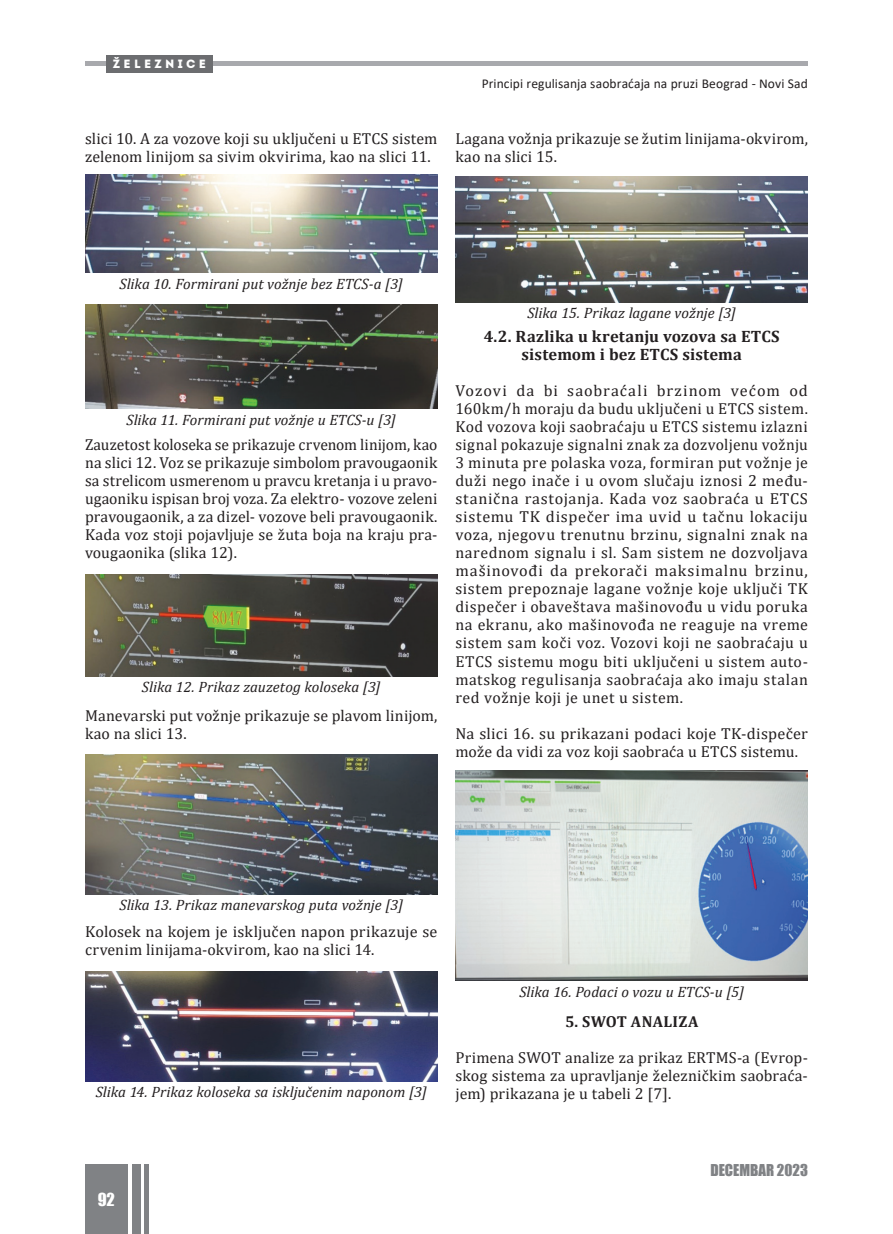
<style>
.page{position:relative;width:893px;height:1234px;background:#fff}
.page>*{position:absolute;margin:0;border:0;box-sizing:border-box;transform-origin:0 0}
.t1{font:700 16.5px/18px "Cambria";letter-spacing:.01em;color:#231f20;text-align:center}
.t2{font:16.5px "Impact";color:#fff}
.t3{font:15.9px/18px "Cambria";letter-spacing:.01em;color:#231f20}
.t4{font:700 15.9px "Cambria";letter-spacing:.015em;color:#231f20}
.t5{font:italic 15px "Cambria";color:#231f20}
.t6{font:15px "Impact";color:#808285}
.t7{font:13.5px "Calibri";letter-spacing:.005em;color:#231f20}
.t8{font:12px "Intro";color:#fff}
</style>
<div class="page">
<div style="left:85px;top:1163px;width:43px;height:70px;background:#808285"></div>
<div style="left:132px;top:1163px;width:8px;height:70px;background:#808285"></div>
<hr style="left:145px;top:1163px;width:4px;height:70px;background:#808285">
<hr style="left:85px;top:62px;width:723px;height:4px;background:#a8a9ad">
<div style="left:106px;top:55px;width:107px;height:17px;background:#6c6d70"></div>
<img style="left:85px;top:174px;width:352px;height:98px">
<img style="left:85px;top:304px;width:352px;height:104px">
<img style="left:85px;top:574px;width:352px;height:102px">
<img style="left:85px;top:754px;width:352px;height:140px">
<img style="left:85px;top:971px;width:352px;height:110px">
<img style="left:455px;top:176px;width:353px;height:126px">
<img style="left:455px;top:770px;width:353px;height:210px">
<p class="t8" style="left:113px;top:57px;width:95px">Ž E L E Z N I C E</p>
<p class="t3" style="left:85px;top:130px;width:354px">slici 10. A za vozove koji su uključeni u ETCS sistem zelenom linijom sa sivim okvirima, kao na slici 11.</p>
<p class="t7" style="left:482px;top:74px;width:328px">Principi regulisanja saobraćaja na pruzi Beograd - Novi Sad</p>
<p class="t3" style="left:455px;top:130px;width:354px">Lagana vožnja prikazuje se žutim linijama-okvirom, kao na slici 15.</p>
<p class="t5" style="left:120px;top:273px;width:285px">Slika 10. Formirani put vožnje bez ETCS-a [3]</p>
<p class="t5" style="left:127px;top:409px;width:271px">Slika 11. Formirani put vožnje u ETCS-u [3]</p>
<p class="t3" style="left:85px;top:436px;width:354px;text-align:justify">Zauzetost koloseka se prikazuje crvenom linijom, kao na slici 12. Voz se prikazuje simbolom pravougaonik sa strelicom usmerenom u pravcu kretanja i u pravo&shy;ugaoniku ispisan broj voza. Za elektro- vozove zeleni pravougaonik, a za dizel- vozove beli pravougaonik.<br>Kada voz stoji pojavljuje se žuta boja na kraju pra&shy;vougaonika (slika 12).</p>
<p class="t5" style="left:142px;top:676px;width:240px">Slika 12. Prikaz zauzetog koloseka [3]</p>
<p class="t3" style="left:85px;top:706px;width:354px">Manevarski put vožnje prikazuje se plavom linijom, kao na slici 13.</p>
<p class="t5" style="left:527px;top:302px;width:210px">Slika 15. Prikaz lagane vožnje [3]</p>
<p class="t1" style="left:484px;top:327px;width:297px">4.2. Razlika u kretanju vozova sa ETCS sistemom i bez ETCS sistema</p>
<p class="t3" style="left:455px;top:382px;width:354px;text-align:justify">Vozovi da bi saobraćali brzinom većom od 160km/h moraju da budu uključeni u ETCS sistem.<br>Kod vozova koji saobraćaju u ETCS sistemu izlazni signal pokazuje signalni znak za dozvoljenu vožnju 3 minuta pre polaska voza, formiran put vožnje je duži nego inače i u ovom slučaju iznosi 2 među&shy;stanična rastojanja. Kada voz saobraća u ETCS sistemu TK dispečer ima uvid u tačnu lokaciju voza, njegovu trenutnu brzinu, signalni znak na narednom signalu i sl. Sam sistem ne dozvoljava mašinovođi da prekorači maksimalnu brzinu, sistem prepoznaje lagane vožnje koje uključi TK dispečer i obaveštava mašinovođu u vidu poruka na ekranu, ako mašinovođa ne reaguje na vreme sistem sam koči voz. Vozovi koji ne saobraćaju u ETCS sistemu mogu biti uključeni u sistem auto&shy;matskog regulisanja saobraćaja ako imaju stalan red vožnje koji je unet u sistem.</p>
<p class="t3" style="left:455px;top:724px;width:354px">Na slici 16. su prikazani podaci koje TK-dispečer može da vidi za voz koji saobraća u ETCS sistemu.</p>
<p class="t5" style="left:119px;top:893px;width:285px">Slika 13. Prikaz manevarskog puta vožnje [3]</p>
<p class="t3" style="left:85px;top:922px;width:354px">Kolosek na kojem je isključen napon prikazuje se crvenim linijama-okvirom, kao na slici 14.</p>
<p class="t5" style="left:96px;top:1081px;width:333px">Slika 14. Prikaz koloseka sa isključenim naponom [3]</p>
<p class="t5" style="left:519px;top:980px;width:226px">Slika 16. Podaci o vozu u ETCS-u [5]</p>
<p class="t4" style="left:565px;top:1009px;width:135px">5. SWOT ANALIZA</p>
<p class="t3" style="left:455px;top:1048px;width:354px;text-align:justify">Primena SWOT analize za prikaz ERTMS-a (Evrop&shy;skog sistema za upravljanje železničkim saobraća&shy;jem) prikazana je u tabeli 2 [7].</p>
<p class="t2" style="left:98px;top:1185px;width:19px">92</p>
<p class="t6" style="left:710px;top:1158px;width:99px">DECEMBAR 2023</p>
</div>
